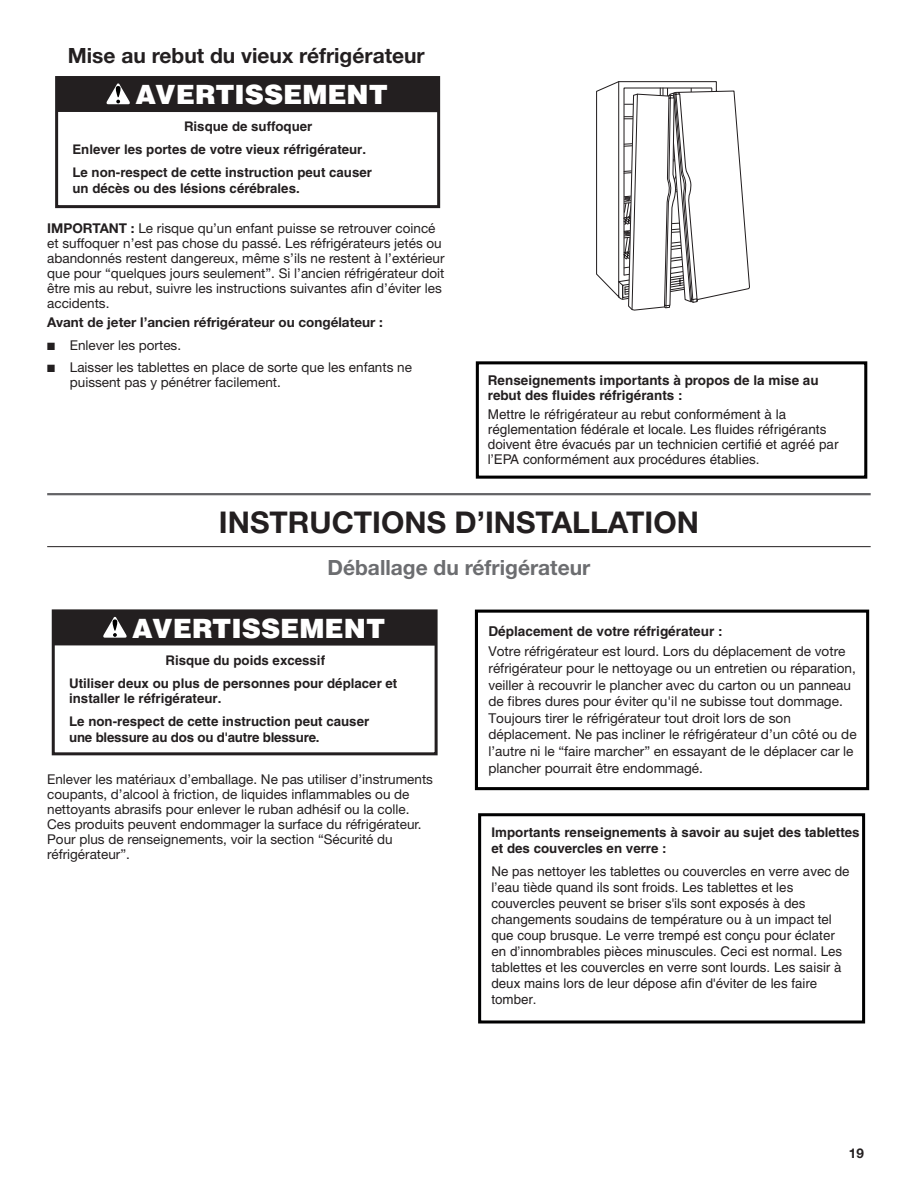
<style>
.page{position:relative;width:918px;height:1188px;background:#fff}
.page>*{position:absolute;margin:0;border:0;box-sizing:border-box;transform-origin:0 0}
.Heading_1{font:700 30px "Helvetica Neue LT Std";color:#231f20}
.t1{font:900 26.55px "Helvetica";color:#fff}
.Body{font:700 21px "Helvetica Neue LT Std";color:#231f20}
.Heading_2{font:700 21px "Helvetica Neue LT Std";color:#6c6d70}
.t2{font:13.65px/16.6px "Helvetica Neue";color:#231f20}
.Body-2{font:13.5px/15px "Helvetica Neue LT Std";color:#231f20}
.t3{font:13.5px/15px "Helvetica";color:#231f20}
.t4{font:700 13.5px/15px "Helvetica";color:#231f20}
.Body_Bold{font:700 13.5px "Helvetica Neue LT Std";color:#231f20}
.t5{font:13.35px/16px "Helvetica";color:#231f20}
.t6{font:700 13.35px/22.8px "Helvetica";color:#231f20}
.s1{font-weight:700}
.s2{font-family:"Helvetica";font-weight:700}
</style>
<div class="page">
<hr style="left:47px;top:493px;width:824px;height:2px;background:#636366">
<hr style="left:47px;top:546px;width:824px;height:1px;background:#231f20">
<div style="left:55px;top:76px;width:385px;height:132px;border:3px solid #231f20"></div>
<div style="left:57px;top:77px;width:381px;height:35px;background:#231f20"></div>
<svg style="left:106px;top:83px;width:24px;height:21px"></svg>
<svg style="left:596px;top:81px;width:154px;height:230px"></svg>
<div style="left:476px;top:361px;width:391px;height:118px;border:3px solid #000"></div>
<div style="left:52px;top:609px;width:386px;height:146px;border:3px solid #231f20"></div>
<div style="left:53px;top:610px;width:383px;height:36px;background:#231f20"></div>
<svg style="left:103px;top:617px;width:24px;height:21px"></svg>
<div style="left:475px;top:610px;width:394px;height:180px;border:3px solid #000"></div>
<div style="left:478px;top:813px;width:387px;height:211px;border:3px solid #000001"></div>
<p class="Body" style="left:68px;top:43px;width:359px">Mise au rebut du vieux réfrigérateur</p>
<p class="t1" style="left:135px;top:77px;width:254px">AVERTISSEMENT</p>
<p class="t6" style="left:72px;top:115px;width:301px;text-indent:112px">Risque de suffoquer<br>Enlever les portes de votre vieux réfrigérateur.<br>Le non-respect de cette instruction peut causer</p>
<p class="t6" style="left:72px;top:176px;width:229px">un décès ou des lésions cérébrales.</p>
<p class="Body-2" style="left:47px;top:220px;width:399px"><span class="s1">IMPORTANT :</span> Le risque qu’un enfant puisse se retrouver coincé et suffoquer n’est pas chose du passé. Les réfrigérateurs jetés ou abandonnés restent dangereux, même s’ils ne restent à l’extérieur que pour “quelques jours seulement”. Si l’ancien réfrigérateur doit être mis au rebut, suivre les instructions suivantes afin d’éviter les accidents.</p>
<p class="Body_Bold" style="left:47px;top:314px;width:337px">Avant de jeter l’ancien réfrigérateur ou congélateur :</p>
<p class="Body-2" style="left:47px;top:337px;width:135px">■ Enlever les portes.</p>
<p class="Body-2" style="left:70px;top:360px;width:344px;text-indent:-23px">■ Laisser les tablettes en place de sorte que les enfants ne puissent pas y pénétrer facilement.</p>
<p class="t4" style="left:488px;top:372px;width:332px">Renseignements importants à propos de la mise au rebut des fluides réfrigérants :</p>
<p class="t3" style="left:488px;top:407px;width:352px">Mettre le réfrigérateur au rebut conformément à la réglementation fédérale et locale. Les fluides réfrigérants doivent être évacués par un technicien certifié et agréé par l’EPA conformément aux procédures établies.</p>
<h1 class="Heading_1" style="left:219px;top:504px;width:481px">INSTRUCTIONS D’INSTALLATION</h1>
<h2 class="Heading_2" style="left:328px;top:555px;width:264px">Déballage du réfrigérateur</h2>
<p class="t1" style="left:132px;top:611px;width:254px">AVERTISSEMENT</p>
<p class="t6" style="left:69px;top:649px;width:330px;text-indent:96px">Risque du poids excessif<br>Utiliser deux ou plus de personnes pour déplacer et</p>
<p class="t6" style="left:69px;top:687px;width:302px">installer le réfrigérateur.<br>Le non-respect de cette instruction peut causer</p>
<p class="t6" style="left:69px;top:726px;width:252px">une blessure au dos ou d'autre blessure.</p>
<p class="Body-2" style="left:47px;top:771px;width:387px">Enlever les matériaux d’emballage. Ne pas utiliser d’instruments coupants, d’alcool à friction, de liquides inflammables ou de nettoyants abrasifs pour enlever le ruban adhésif ou la colle.<br>Ces produits peuvent endommager la surface du réfrigérateur.<br>Pour plus de renseignements, voir la section “Sécurité du réfrigérateur”.</p>
<p class="t2" style="left:489px;top:621px;width:359px;line-height:20.4px"><span class="s2">Déplacement de votre réfrigérateur :<br></span>Votre réfrigérateur est lourd. Lors du déplacement de votre</p>
<p class="t2" style="left:489px;top:660px;width:370px">réfrigérateur pour le nettoyage ou un entretien ou réparation, veiller à recouvrir le plancher avec du carton ou un panneau de fibres dures pour éviter qu'il ne subisse tout dommage.<br>Toujours tirer le réfrigérateur tout droit lors de son déplacement. Ne pas incliner le réfrigérateur d’un côté ou de l’autre ni le “faire marcher” en essayant de le déplacer car le plancher pourrait être endommagé.</p>
<p class="t6" style="left:491px;top:824px;width:370px;line-height:16px">Importants renseignements à savoir au sujet des tablettes et des couvercles en verre :</p>
<p class="t5" style="left:491px;top:863px;width:360px">Ne pas nettoyer les tablettes ou couvercles en verre avec de l’eau tiède quand ils sont froids. Les tablettes et les couvercles peuvent se briser s'ils sont exposés à des changements soudains de température ou à un impact tel que coup brusque. Le verre trempé est conçu pour éclater en d’innombrables pièces minuscules. Ceci est normal. Les tablettes et les couvercles en verre sont lourds. Les saisir à deux mains lors de leur dépose afin d'éviter de les faire tomber.</p>
<p class="Body_Bold" style="left:849px;top:1145px;width:17px">19</p>
</div>
